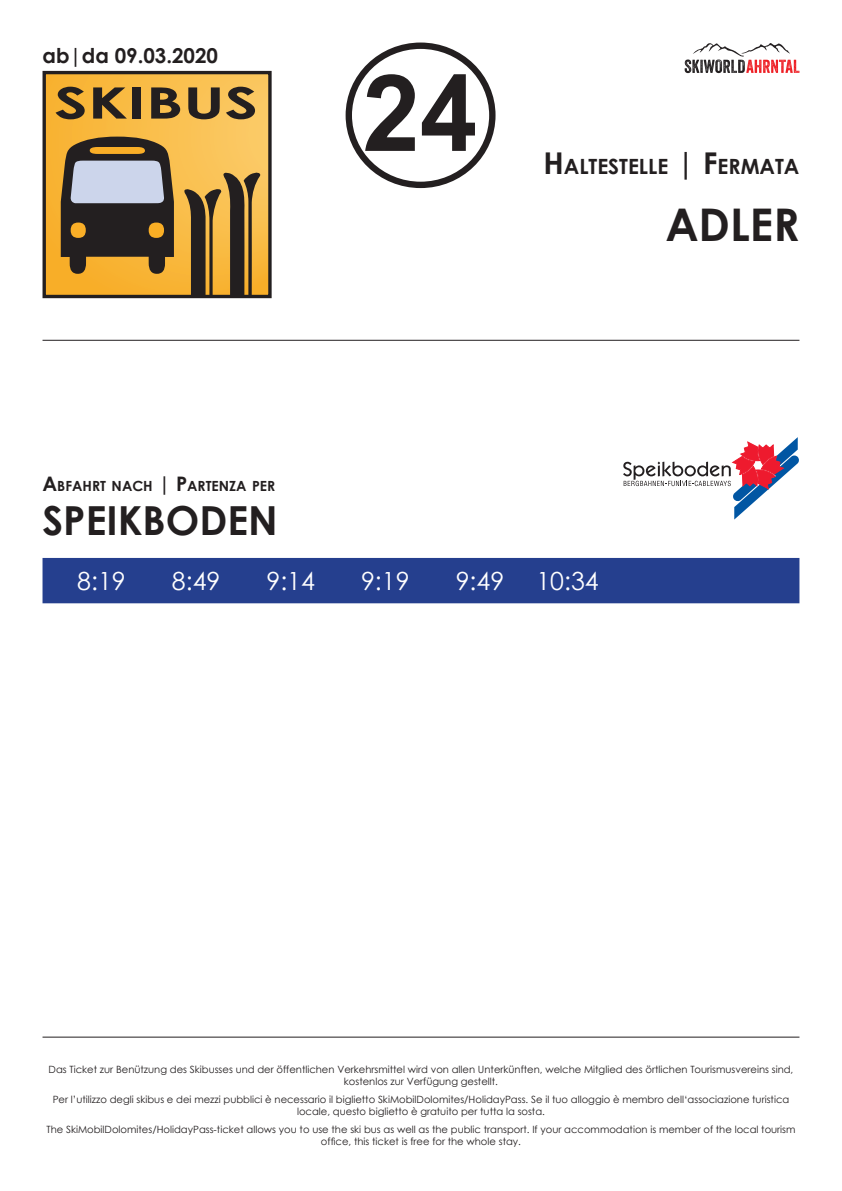
<style>
.page{position:relative;width:842px;height:1191px;background:#fff}
.page>*{position:absolute;margin:0;border:0;box-sizing:border-box;transform-origin:0 0}
.t1{font:700 106.6px "Arial Narrow";color:#231f20;scale:1.18 1}
.t2{font:700 45px "Century Gothic";color:#231f20}
.t3{font:700 43.3px "Century Gothic";color:#231f20;scale:1.49 1}
.t4{font:700 40px "Century Gothic";color:#231f20}
.t5{font:25px "Century Gothic";color:#fff}
.t6{font:700 21px "Century Gothic";color:#231f20}
.t7{font:700 20.5px "Century Gothic";color:#231f20}
.t8{font:700 14px "Century Gothic";color:#231f20}
.t9{font:10px/12px "Century Gothic";color:#231f20;text-align:center}
.s1{font-size:30px}
.s2{font-size:20px}
</style>
<div class="page">
<svg style="left:47px;top:75px;width:221px;height:219px;background:#f9bc47"></svg>
<div style="left:43px;top:71px;width:229px;height:227px;border:3px solid #231f20"></div>
<svg style="left:61px;top:137px;width:113px;height:137px;background:#746756"></svg>
<div style="left:149px;top:222px;width:15px;height:16px;background:#f9ae25;border-radius:50%"></div>
<svg style="left:184px;top:171px;width:76px;height:124px;background:#987535"></svg>
<hr style="left:43px;top:340px;width:756px;height:1px;background:#231f20">
<svg style="left:685px;top:43px;width:114px;height:30px"></svg>
<hr style="left:43px;top:1036px;width:756px;height:1px;background:#231f20">
<svg style="left:623px;top:437px;width:176px;height:82px"></svg>
<div style="left:43px;top:558px;width:756px;height:45px;background:#253f8e"></div>
<div style="left:346px;top:43px;width:149px;height:145px;border:6px solid #231f20;border-radius:50%"></div>
<h3 class="t7" style="left:43px;top:40px;width:177px">ab|da 09.03.2020</h3>
<h3 class="t3" style="left:54px;top:70px;width:138px">SKIBUS</h3>
<h1 class="t1" style="left:363px;top:33px;width:99px">24</h1>
<h3 class="t6" style="left:543px;top:150px;width:258px"><span class="s1">H</span>ALTESTELLE <span class="s1">| F</span>ERMATA</h3>
<h2 class="t2" style="left:665px;top:191px;width:136px">ADLER</h2>
<h3 class="t8" style="left:43px;top:475px;width:234px"><span class="s2">A</span>BFAH RT NACH <span class="s2">| P</span>ARTENZA PER</h3>
<h3 class="t4" style="left:43px;top:490px;width:237px">SPEIKBODEN</h3>
<h3 class="t5" style="left:77px;top:563px;width:50px">8:19</h3>
<h3 class="t5" style="left:172px;top:563px;width:50px">8:49</h3>
<h3 class="t5" style="left:266px;top:563px;width:50px">9:14</h3>
<h3 class="t5" style="left:361px;top:563px;width:50px">9:19</h3>
<h3 class="t5" style="left:456px;top:563px;width:50px">9:49</h3>
<h3 class="t5" style="left:536px;top:563px;width:64px">10:34</h3>
<p class="t9" style="left:49px;top:1063px;width:746px">Das Ticket zur Benützung des Skibusses und der öffentlichen Verkehrsmittel wird von allen Unterkünften, welche Mitglied des örtlichen Tourismusvereins sind, kostenlos zur Verfügung gestellt.</p>
<p class="t9" style="left:53px;top:1093px;width:738px">Per l’utilizzo degli skibus e dei mezzi pubblici è necessario il biglietto SkiMobilDolomites/HolidayPass. Se il tuo alloggio è membro dell‘associazione turistica locale, questo biglietto è gratuito per tutta la sosta.</p>
<p class="t9" style="left:46px;top:1123px;width:751px">The SkiMobilDolomites/HolidayPass-ticket allows you to use the ski bus as well as the public transport. If your accommodation is member of the local tourism office, this ticket is free for the whole stay.</p>
</div>
